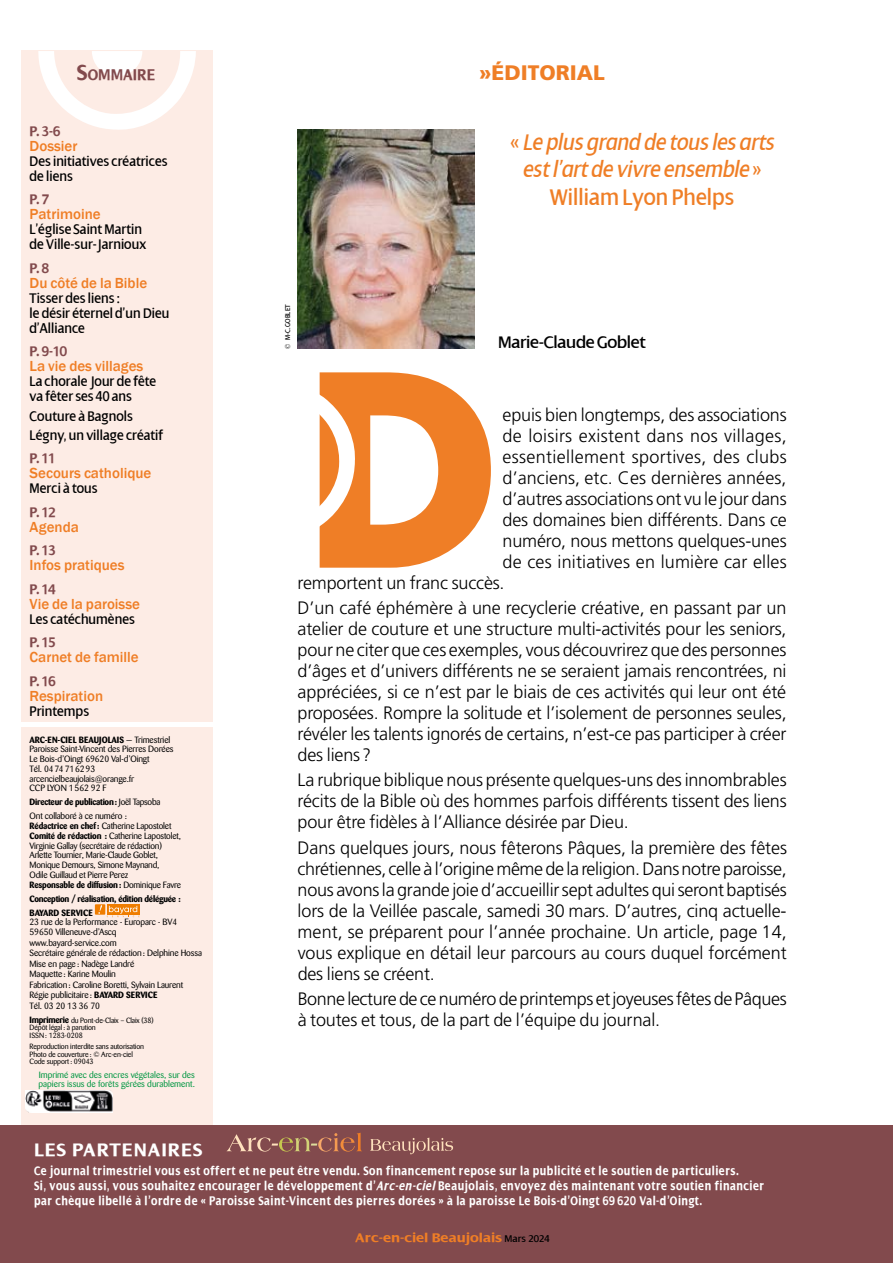
<style>
.page{position:relative;width:893px;height:1263px;background:#fff}
.page>*{position:absolute;margin:0;border:0;box-sizing:border-box;transform-origin:0 0}
.t1{font:700 292.8px "Futura PT";color:#ef7e26}
.t2{font:italic 24.3px/27.9px "Dialog";color:#ef7e26;text-align:center;scale:.9 1}
.t3{font:900 21px "Frutiger LT Pro";color:#ef7e26}
.t4{font:700 19.5px "Dialog";letter-spacing:.05em;color:#fff}
.t5{font:300 18px/21px "Frutiger LT Pro";letter-spacing:-.01em;color:#000;text-align:justify}
.t6{font:300 18px "Frutiger LT Pro";letter-spacing:.015em;color:#000}
.t7{font:300 18px "Frutiger LT Pro";letter-spacing:.02em;color:#000}
.t8{font:300 18px "Frutiger LT Pro";letter-spacing:.01em;color:#000}
.t9{font:18px "Dialog";letter-spacing:-.02em;color:#000}
.t10{font:700 16.8px "Dialog";color:#824a4d;scale:.9 1}
.t11{font:15px/15px "Dialog";color:#000;scale:.9 1}
.t12{font:500 15px "Franklin Gothic";color:#ef7e26}
.t13{font:700 15px "Dialog";letter-spacing:-.05em;color:#824a4d;scale:.9 1}
.t14{font:700 13.5px/15px "Dialog";letter-spacing:.05em;color:#fff;scale:.8 1}
.t15{font:700 13.5px "Dialog";color:#ef7e26;scale:1.1 1}
.t16{font:9px/9.8px "Barmeno";letter-spacing:-.015em;color:#000}
.t17{font:9px/9px "Barmeno";color:#009641}
.t18{font:700 9px/14px "Barmeno";letter-spacing:-.03em;color:#000}
.t19{font:7.5px/7.5px "Barmeno";letter-spacing:-.015em;color:#000}
.t20{font:7.5px "Dialog";color:#000;scale:.9 1}
.s1{font-size:24px}
.s2{font-weight:700}
.s3{font-weight:700;font-size:9px}
.s4{font-style:normal}
.s5{font-style:italic}
.s6{font-size:16.5px;color:#824a4d}
.s7{font-weight:400;font-size:10.5px;color:#000}
</style>
<div class="page">
<div style="left:21px;top:50px;width:191px;height:672px;background:#fdece5"></div>
<svg style="left:38px;top:51px;width:158px;height:79px"></svg>
<div style="left:21px;top:727px;width:191px;height:399px;background:#fdece5"></div>
<div style="left:95px;top:904px;width:10px;height:11px;background:#ef7d00"></div>
<div style="left:107px;top:904px;width:32px;height:11px;background:#ef7d00"></div>
<svg style="left:98px;top:905px;width:42px;height:12px"></svg>
<div style="left:0;top:1126px;width:893px;height:137px;background:#824a4d"></div>
<svg style="left:227px;top:1133px;width:135px;height:18px"></svg>
<svg style="left:370px;top:1137px;width:83px;height:17px"></svg>
<img style="left:298px;top:130px;width:176px;height:218px">
<img style="left:26px;top:1091px;width:86px;height:21px">
<p class="t10" style="left:77px;top:66px;width:88px"><span class="s1">S</span>OMMAIRE</p>
<p class="t13" style="left:30px;top:123px;width:36px">P. 3-6</p>
<p class="t12" style="left:30px;top:136px;width:49px">Dossier</p>
<p class="t11" style="left:30px;top:154px;width:155px">Des initiatives créatrices de liens</p>
<p class="t13" style="left:30px;top:191px;width:23px">P. 7</p>
<p class="t12" style="left:30px;top:205px;width:73px">Patrimoine</p>
<p class="t11" style="left:30px;top:222px;width:131px">L’église Saint Martin de Ville-sur-Jarnioux</p>
<p class="t13" style="left:30px;top:260px;width:23px">P. 8</p>
<p class="t12" style="left:30px;top:273px;width:119px">Du côté de la Bible</p>
<p class="t11" style="left:30px;top:291px;width:157px">Tisser des liens :<br>le désir éternel d’un Dieu d’Alliance</p>
<p class="t13" style="left:30px;top:343px;width:43px">P. 9-10</p>
<p class="t12" style="left:30px;top:357px;width:115px">La vie des villages</p>
<p class="t11" style="left:30px;top:374px;width:142px">La chorale Jour de fête va fêter ses 40 ans</p>
<p class="t11" style="left:30px;top:406px;width:150px;line-height:19.2px">Couture à Bagnols<br>Légny, un village créatif</p>
<p class="t13" style="left:30px;top:450px;width:31px">P. 11</p>
<p class="t12" style="left:30px;top:464px;width:123px">Secours catholique</p>
<p class="t11" style="left:30px;top:481px;width:77px">Merci à tous</p>
<p class="t13" style="left:30px;top:504px;width:31px">P. 12</p>
<p class="t12" style="left:30px;top:517px;width:51px">Agenda</p>
<p class="t13" style="left:30px;top:542px;width:31px">P. 13</p>
<p class="t12" style="left:30px;top:556px;width:97px">Infos pratiques</p>
<p class="t13" style="left:30px;top:581px;width:31px">P. 14</p>
<p class="t12" style="left:30px;top:594px;width:112px">Vie de la paroisse</p>
<p class="t11" style="left:30px;top:612px;width:119px">Les catéchumènes</p>
<p class="t13" style="left:30px;top:634px;width:31px">P. 15</p>
<p class="t12" style="left:30px;top:648px;width:111px">Carnet de famille</p>
<p class="t13" style="left:30px;top:673px;width:31px">P. 16</p>
<p class="t12" style="left:30px;top:686px;width:75px">Respiration</p>
<p class="t11" style="left:30px;top:704px;width:68px">Printemps</p>
<p class="t16" style="left:30px;top:735px;width:146px"><span class="s2">ARC-EN-CIEL BEAUJOLAIS —</span> Trimestriel<br>Paroisse Saint-Vincent des Pierres Dorées<br>Le Bois-d’Oingt 69620 Val-d’Oingt<br>Tél. 0474716293 arcencielbeaujolais@orange.fr<br>CCP LYON 1562 92 F</p>
<p class="t16" style="left:30px;top:795px;width:132px;line-height:14px"><span class="s2">Directeur de publication:</span> Joël Tapsoba<br>Ont collaboré à ce numéro :</p>
<p class="t16" style="left:30px;top:821px;width:153px"><span class="s2">Rédactrice en chef:</span> Catherine Lapostolet <span class="s2">Comité de rédaction :</span> Catherine Lapostolet, Virginie Gallay (secrétaire de rédaction)<br>Arlette Tournier, Marie-Claude Goblet, Monique Demours, Simone Maynand,<br>Odile Guillaud et Pierre Perez<br><span class="s2">Responsable de diffusion:</span> Dominique Favre</p>
<p class="t18" style="left:30px;top:891px;width:153px">Conception / réalisation, édition déléguée :<br>BAYARD SERVICE</p>
<p class="t16" style="left:30px;top:917px;width:174px;line-height:10.4px">23 rue de la Performance - Europarc - BV4<br>59650 Villeneuve-d’Ascq www.bayard-service.com<br>Secrétaire générale de rédaction: Delphine Hossa<br>Mise en page: Nadège Landré<br>Maquette: Karine Moulin<br>Fabrication: Caroline Boretti, Sylvain Laurent<br>Régie publicitaire: <span class="s2">BAYARD SERVICE<br></span>Tél. 03 20 13 36 70</p>
<p class="t19" style="left:30px;top:1016px;width:125px"><span class="s3">Imprimerie</span> du Pont-de-Claix – Claix (38)<br>Dépôt légal: à parution<br>ISSN: 1283-0208</p>
<p class="t19" style="left:30px;top:1043px;width:116px">Reproduction interdite sans autorisation<br>Photo de couverture: © Arc-en-ciel<br>Code support: 09043</p>
<p class="t17" style="left:39px;top:1070px;width:158px">Imprimé avec des encres végétales, sur des papiers issus de forêts gérées durablement.</p>
<p class="t3" style="left:479px;top:59px;width:128px">»ÉDITORIAL</p>
<h2 class="t2" style="left:510px;top:128px;width:295px"><span class="s4">«</span> Le plus grand de tous les arts estl’art de vivre ensemble <span class="s4">»<br>William Lyon Phelps</span></h2>
<p class="t20" style="left:284px;top:349px;width:51px;rotate:-90deg">© M-C. GOBLET</p>
<p class="t9" style="left:498px;top:332px;width:149px">Marie-Claude Goblet</p>
<h1 class="t1" style="left:299px;top:281px;width:205px">D</h1>
<p class="t5" style="left:503px;top:404px;width:286px">epuis bien longtemps, des associations</p>
<p class="t6" style="left:503px;top:425px;width:286px">de loisirs existent dans nos villages,</p>
<p class="t7" style="left:503px;top:446px;width:286px">essentiellement sportives, des clubs</p>
<p class="t5" style="left:503px;top:467px;width:285px">d’anciens, etc. Ces dernières années,</p>
<p class="t5" style="left:503px;top:488px;width:286px">d’autres associations ont vu le jour dans</p>
<p class="t5" style="left:503px;top:509px;width:286px">des domaines bien différents. Dans ce</p>
<p class="t5" style="left:503px;top:530px;width:286px">numéro, nous mettons quelques-unes</p>
<p class="t8" style="left:503px;top:551px;width:286px">de ces initiatives en lumière car elles</p>
<p class="t5" style="left:298px;top:572px;width:208px">remportent un franc succès.</p>
<p class="t5" style="left:298px;top:597px;width:490px">D’un café éphémère à une recyclerie créative, en passant par un atelier de couture et une structure multi-activités pour les seniors, pour ne citer que ces exemples, vous découvrirez que des personnes d’âges et d’univers différents ne se seraient jamais rencontrées, ni appréciées, si ce n’est par le biais de ces activités qui leur ont été proposées. Rompre la solitude et l’isolement de personnes seules, révéler les talents ignorés de certains, n’est-ce pas participer à créer des liens?</p>
<p class="t5" style="left:298px;top:770px;width:491px">La rubrique biblique nous présente quelques-uns des innombrables récits de la Bible où des hommes parfois différents tissent des liens pour être fidèles à l’Alliance désirée par Dieu.</p>
<p class="t5" style="left:298px;top:837px;width:491px">Dans quelques jours, nous fêterons Pâques, la première des fêtes chrétiennes, celle à l’origine même de la religion. Dans notre paroisse, nous avons la grande joie d’accueillir sept adultes qui seront baptisés lors de la Veillée pascale, samedi 30 mars. D’autres, cinq actuelle&shy;ment, se préparent pour l’année prochaine. Un article, page 14, vous explique en détail leur parcours au cours duquel forcément des liens se créent.</p>
<p class="t5" style="left:298px;top:988px;width:491px">Bonne lecture de ce numéro de printemps et joyeuses fêtes de Pâques à toutes et tous, de la part de l’équipe du journal.</p>
<p class="t4" style="left:34px;top:1138px;width:170px">LES PARTENAIRES</p>
<p class="t14" style="left:34px;top:1163px;width:914px">Ce journal trimestriel vous est offert et ne peut être vendu. Son financement repose sur la publicité et le soutien de particuliers.<br>Si, vous aussi, vous souhaitez encourager le développement d’<span class="s5">Arc-en-ciel</span>Beaujolais, envoyez dès maintenant votre soutien financier par chèque libellé à l’ordre de « Paroisse Saint-Vincent des pierres dorées » à la paroisse Le Bois-d’Oingt 69 620 Val-d’Oingt.</p>
<p class="t15" style="left:343px;top:1230px;width:189px"><span class="s6">2</span> Arc-en-ciel Beaujolais <span class="s7">Mars 2024</span></p>
</div>
